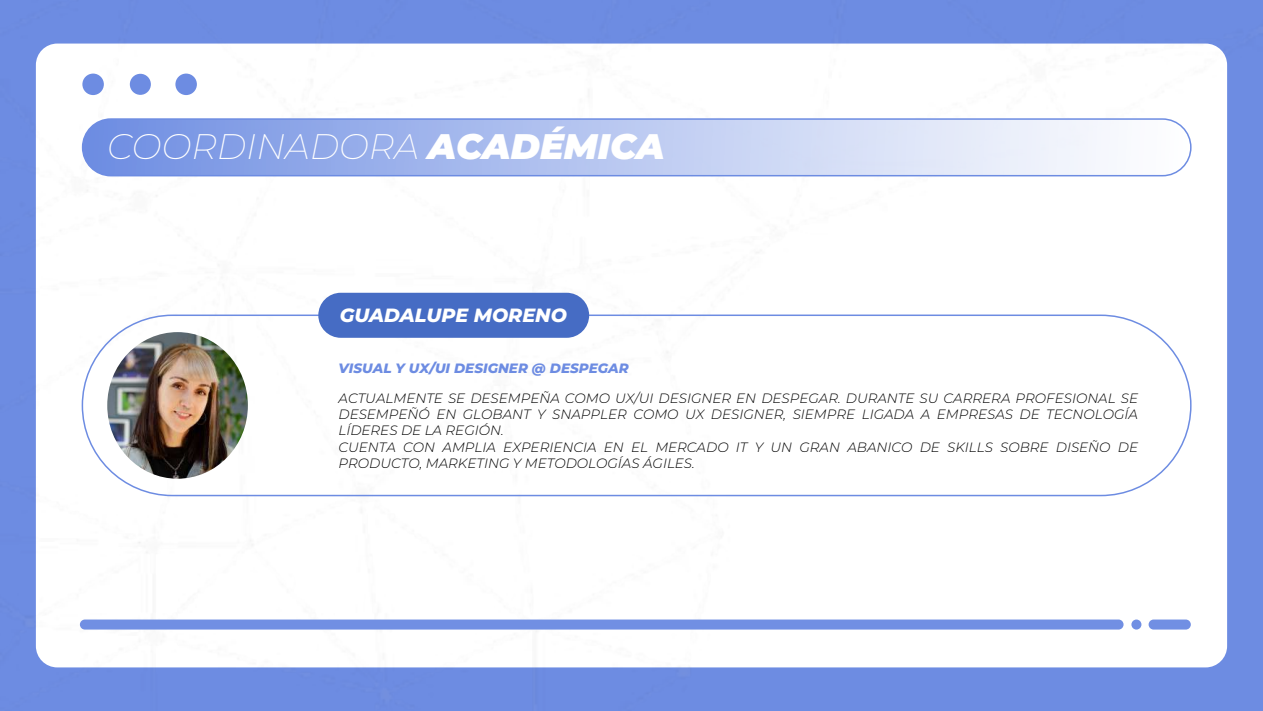
<style>
.page{position:relative;width:1263px;height:711px;background:#fff}
.page>*{position:absolute;margin:0;border:0;box-sizing:border-box;transform-origin:0 0}
.t1{font:italic 200 35.4px "Montserrat";color:#fff}
.t2{font:italic 900 35.4px "Montserrat";color:#fff}
.t3{font:italic 800 19.2px "Montserrat";color:#fff}
.t4{font:italic 300 13.5px/16.2px "Montserrat";color:#000}
.t5{font:italic 800 13.5px "Montserrat";color:#6d8ce2}
.s1{font-weight:900}
.s2{font-weight:200}
</style>
<div class="page">
<img style="left:0;top:0;width:1263px;height:710px">
<div style="left:83px;top:119px;width:1108px;height:56px;background:linear-gradient(to right,#7190e3,#fff);border-radius:28px"></div>
<div style="left:82px;top:118px;width:1109px;height:58px;border:2px solid #6d8ce2;border-radius:28px"></div>
<div style="left:82px;top:73px;width:22px;height:22px;background:#6d8ce2;border-radius:50%"></div>
<div style="left:130px;top:74px;width:21px;height:21px;background:#6d8ce2;border-radius:50%"></div>
<div style="left:175px;top:73px;width:22px;height:22px;background:#6d8ce2;border-radius:50%"></div>
<div style="left:82px;top:314px;width:1109px;height:182px;border:2px solid #6d8ce2;border-radius:90px"></div>
<div style="left:318px;top:292px;width:271px;height:45px;background:#466cc4;border-radius:22px"></div>
<img style="left:107px;top:332px;width:141px;height:146px">
<div style="left:1131px;top:619px;width:10px;height:10px;background:#718fe3;border-radius:50%"></div>
<div style="left:1148px;top:619px;width:43px;height:10px;background:#718fe3;border-radius:5px"></div>
<div style="left:80px;top:619px;width:1043px;height:10px;background:#718fe3;border-radius:5px"></div>
<h1 class="t1" style="left:107px;top:123px;width:559px">COORDINADORA <span class="s1">ACADÉMICA</span></h1>
<h1 class="t2" style="left:107px;top:120px;width:465px"><span class="s2">PR GRAMA</span> ACADÉMICO</h1>
<h2 class="t3" style="left:340px;top:301px;width:229px">GUADALUPE MORENO</h2>
<p class="t5" style="left:338px;top:358px;width:292px">VISUAL Y UX/UI DESIGNER @ DESPEGAR</p>
<p class="t4" style="left:338px;top:389px;width:801px">ACTUALMENTE SE DESEMPEÑA COMO UX/UI DESIGNER EN DESPEGAR. DURANTE SU CARRERA PROFESIONAL SE DESEMPEÑÓ EN GLOBANT Y SNAPPLER COMO UX DESIGNER, SIEMPRE LIGADA A EMPRESAS DE TECNOLOGÍA LÍDERES DE LA REGIÓN.<br>CUENTA CON AMPLIA EXPERIENCIA EN EL MERCADO IT Y UN GRAN ABANICO DE SKILLS SOBRE DISEÑO DE PRODUCTO, MARKETING Y METODOLOGÍAS ÁGILES.</p>
</div>
